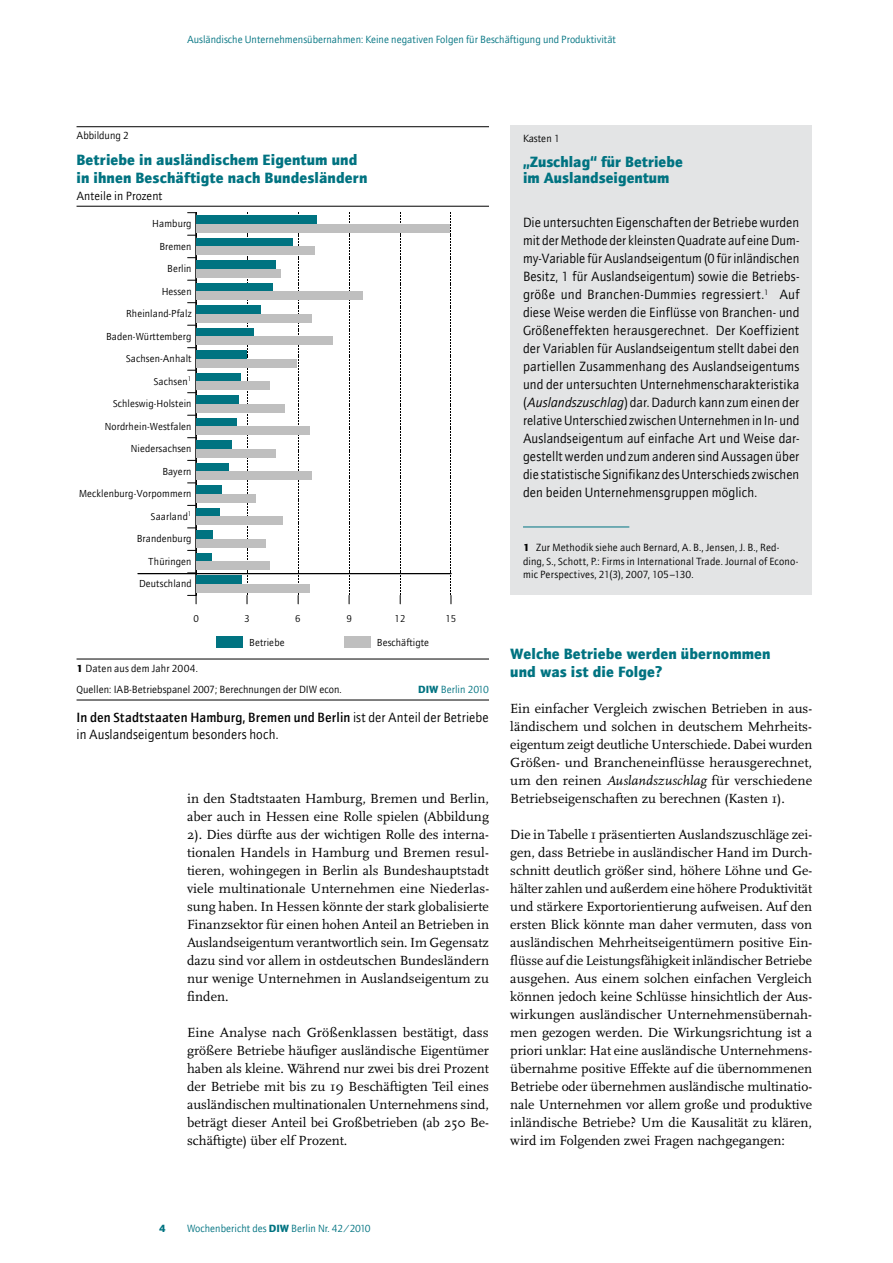
<style>
.page{position:relative;width:893px;height:1263px;background:#fff}
.page>*{position:absolute;margin:0;border:0;box-sizing:border-box;transform-origin:0 0}
.t1{font:900 15px/18px "AT Quay Sans";letter-spacing:.005em;color:#007381}
.t2{font:13.8px/18px "Scala";color:#000;text-align:justify}
.t3{font:13.5px/18px "AT Quay Sans";letter-spacing:.005em;color:#000}
.t4{font:12px "AT Quay Sans";color:#000}
.t5{font:10.5px/13.5px "AT Quay Sans";letter-spacing:.005em;color:#000}
.t6{font:10.5px "AT Quay Sans";color:#007381}
.t7{font:900 10.5px "AT Quay Sans";color:#007381}
.t8{font:10.2px "AT Quay Sans";letter-spacing:.005em;color:#000}
.t9{font:10.2px "Quay Sans ITC Std";color:#000}
.s1{font-weight:900}
.s2{font-weight:500}
.s3{font-style:italic}
</style>
<div class="page">
<hr style="left:77px;top:126px;width:412px;height:1px;background:#000">
<hr style="left:77px;top:206px;width:412px;height:1px;background:#000">
<hr style="left:77px;top:659px;width:412px;height:1px;background:#000">
<hr style="left:77px;top:700px;width:412px;height:1px;background:#000">
<svg style="left:247px;top:213px;width:1px;height:391px"></svg>
<svg style="left:298px;top:213px;width:1px;height:391px"></svg>
<svg style="left:349px;top:213px;width:1px;height:391px"></svg>
<svg style="left:400px;top:213px;width:1px;height:391px"></svg>
<svg style="left:187px;top:212px;width:10px;height:392px"></svg>
<div style="left:196px;top:216px;width:121px;height:8px;background:#007381"></div>
<div style="left:196px;top:238px;width:97px;height:8px;background:#007381"></div>
<div style="left:196px;top:261px;width:80px;height:8px;background:#007381"></div>
<div style="left:196px;top:283px;width:77px;height:8px;background:#007381"></div>
<div style="left:196px;top:306px;width:65px;height:8px;background:#007381"></div>
<div style="left:196px;top:328px;width:58px;height:8px;background:#007381"></div>
<div style="left:196px;top:351px;width:51px;height:8px;background:#007381"></div>
<div style="left:196px;top:373px;width:44px;height:8px;background:#007381"></div>
<div style="left:196px;top:396px;width:43px;height:8px;background:#007381"></div>
<div style="left:196px;top:418px;width:41px;height:8px;background:#007381"></div>
<div style="left:196px;top:441px;width:36px;height:8px;background:#007381"></div>
<div style="left:196px;top:463px;width:32px;height:8px;background:#007381"></div>
<div style="left:196px;top:486px;width:26px;height:8px;background:#007381"></div>
<div style="left:196px;top:508px;width:24px;height:8px;background:#007381"></div>
<div style="left:196px;top:531px;width:17px;height:8px;background:#007381"></div>
<div style="left:196px;top:553px;width:15px;height:8px;background:#007381"></div>
<div style="left:196px;top:576px;width:46px;height:8px;background:#007381"></div>
<div style="left:196px;top:224px;width:253px;height:8px;background:#bfbfbf"></div>
<div style="left:196px;top:246px;width:119px;height:9px;background:#bfbfbf"></div>
<div style="left:196px;top:269px;width:85px;height:8px;background:#bfbfbf"></div>
<div style="left:196px;top:291px;width:167px;height:9px;background:#bfbfbf"></div>
<div style="left:196px;top:314px;width:116px;height:8px;background:#bfbfbf"></div>
<div style="left:196px;top:336px;width:136px;height:9px;background:#bfbfbf"></div>
<div style="left:196px;top:359px;width:100px;height:8px;background:#bfbfbf"></div>
<div style="left:196px;top:381px;width:73px;height:9px;background:#bfbfbf"></div>
<div style="left:196px;top:404px;width:88px;height:8px;background:#bfbfbf"></div>
<div style="left:196px;top:426px;width:114px;height:9px;background:#bfbfbf"></div>
<div style="left:196px;top:449px;width:80px;height:8px;background:#bfbfbf"></div>
<div style="left:196px;top:471px;width:116px;height:9px;background:#bfbfbf"></div>
<div style="left:196px;top:494px;width:60px;height:8px;background:#bfbfbf"></div>
<div style="left:196px;top:516px;width:87px;height:9px;background:#bfbfbf"></div>
<div style="left:196px;top:539px;width:70px;height:8px;background:#bfbfbf"></div>
<div style="left:196px;top:561px;width:73px;height:9px;background:#bfbfbf"></div>
<div style="left:196px;top:584px;width:114px;height:8px;background:#bfbfbf"></div>
<div style="left:344px;top:636px;width:26px;height:12px;background:#bfbfbf"></div>
<div style="left:216px;top:636px;width:27px;height:12px;background:#007381"></div>
<hr style="left:138px;top:573px;width:313px;height:1px;background:#000">
<div style="left:510px;top:125px;width:302px;height:470px;background:#e3e4e5"></div>
<hr style="left:523px;top:527px;width:106px;height:1px;background:#007381">
<p class="t6" style="left:187px;top:33px;width:430px">Ausländische Unternehmensübernahmen: Keine negativen Folgen für Beschäftigung und Produktivität</p>
<p class="t5" style="left:77px;top:128px;width:54px">Abbildung 2</p>
<p class="t1" style="left:77px;top:151px;width:292px">Betriebe in ausländischem Eigentum und in ihnen Beschäftigte nach Bundesländern</p>
<p class="t4" style="left:77px;top:188px;width:88px">Anteile in Prozent</p>
<p class="t8" style="left:152px;top:218px;width:41px">Hamburg</p>
<p class="t8" style="left:159px;top:240px;width:34px">Bremen</p>
<p class="t8" style="left:167px;top:263px;width:26px">Berlin</p>
<p class="t8" style="left:162px;top:285px;width:31px">Hessen</p>
<p class="t8" style="left:126px;top:308px;width:67px">Rheinland-Pfalz</p>
<p class="t8" style="left:106px;top:330px;width:87px">Baden-Württemberg</p>
<p class="t8" style="left:126px;top:353px;width:67px">Sachsen-Anhalt</p>
<p class="t8" style="left:154px;top:375px;width:40px">Sachsen<sup>1</sup></p>
<p class="t8" style="left:113px;top:398px;width:80px">Schleswig-Holstein</p>
<p class="t8" style="left:105px;top:420px;width:88px">Nordrhein-Westfalen</p>
<p class="t8" style="left:131px;top:443px;width:62px">Niedersachsen</p>
<p class="t8" style="left:162px;top:465px;width:31px">Bayern</p>
<p class="t8" style="left:79px;top:488px;width:114px">Mecklenburg-Vorpommern</p>
<p class="t8" style="left:151px;top:510px;width:42px">Saarland<sup>1</sup></p>
<p class="t8" style="left:137px;top:533px;width:56px">Brandenburg</p>
<p class="t8" style="left:148px;top:555px;width:45px">Thüringen</p>
<p class="t8" style="left:139px;top:578px;width:54px">Deutschland</p>
<p class="t9" style="left:193px;top:613px;width:7px">0</p>
<p class="t9" style="left:244px;top:613px;width:7px">3</p>
<p class="t9" style="left:295px;top:613px;width:7px">6</p>
<p class="t9" style="left:346px;top:613px;width:7px">9</p>
<p class="t9" style="left:395px;top:613px;width:13px">12</p>
<p class="t9" style="left:445px;top:613px;width:13px">15</p>
<p class="t8" style="left:249px;top:637px;width:37px">Betriebe</p>
<p class="t8" style="left:377px;top:637px;width:54px">Beschäftigte</p>
<p class="t5" style="left:77px;top:658px;width:267px;line-height:21.1px"><span class="s1">1</span> Daten aus dem Jahr 2004.<br>Quellen: IAB-Betriebspanel 2007; Berechnungen der DIW econ.</p>
<p class="t6" style="left:418px;top:684px;width:72px"><span class="s1">DIW</span> Berlin 2010</p>
<p class="t3" style="left:77px;top:710px;width:414px;line-height:16.2px"><span class="s2">In den Stadtstaaten Hamburg, Bremen und Berlin</span> ist der Anteil der Betriebe in Auslandseigentum besonders hoch.</p>
<p class="t2" style="left:187px;top:790px;width:304px">in den Stadtstaaten Hamburg, Bremen und Berlin, aber auch in Hessen eine Rolle spielen (Abbildung 2). Dies dürfte aus der wichtigen Rolle des interna&shy;tionalen Handels in Hamburg und Bremen resul&shy;tieren, wohingegen in Berlin als Bundeshauptstadt viele multinationale Unternehmen eine Niederlas&shy;sung haben. In Hessen könnte der stark globalisierte Finanzsektor für einen hohen Anteil an Betrieben in Auslandseigentum verantwortlich sein. Im Gegensatz dazu sind vor allem in ostdeutschen Bundesländern nur wenige Unternehmen in Auslandseigentum zu finden.</p>
<p class="t2" style="left:187px;top:1024px;width:303px">Eine Analyse nach Größenklassen bestätigt, dass größere Betriebe häufiger ausländische Eigentümer haben als kleine. Während nur zwei bis drei Prozent der Betriebe mit bis zu 19 Beschäftigten Teil eines ausländischen multinationalen Unternehmens sind, beträgt dieser Anteil bei Großbetrieben (ab 250 Be&shy;schäftigte) über elf Prozent.</p>
<p class="t5" style="left:523px;top:131px;width:38px">Kasten 1</p>
<p class="t1" style="left:523px;top:153px;width:161px;line-height:16.5px">„Zuschlag“ für Betriebe im Auslandseigentum</p>
<p class="t3" style="left:523px;top:213px;width:278px;text-align:justify">Die untersuchten Eigenschaften der Betriebe wurden mit der Methode der kleinsten Quadrate auf eine Dum&shy;my-Variable für Auslandseigentum (0 für inländischen Besitz, 1 für Auslandseigentum) sowie die Betriebs&shy;größe und Branchen-Dummies regressiert.<sup>1</sup> Auf diese Weise werden die Einflüsse von Branchen- und Größeneffekten herausgerechnet. Der Koeffizient der Variablen für Auslandseigentum stellt dabei den partiellen Zusammenhang des Auslandseigentums und der untersuchten Unternehmenscharakteristika (<span class="s3">Auslandszuschlag</span>) dar. Dadurch kann zum einen der relative Unterschied zwischen Unternehmen in In- und Auslandseigentum auf einfache Art und Weise dar&shy;gestellt werden und zum anderen sind Aussagen über die statistische Signifikanz des Unterschieds zwischen den beiden Unternehmensgruppen möglich.</p>
<p class="t5" style="left:523px;top:541px;width:277px"><span class="s1">1</span> Zur Methodik siehe auch Bernard, A. B., Jensen, J. B., Red&shy;ding, S., Schott, P.: Firms in International Trade. Journal of Econo&shy;mic Perspectives, 21(3), 2007, 105–130.</p>
<p class="t1" style="left:510px;top:645px;width:262px">Welche Betriebe werden übernommen und was ist die Folge?</p>
<p class="t2" style="left:510px;top:700px;width:304px">Ein einfacher Vergleich zwischen Betrieben in aus&shy;ländischem und solchen in deutschem Mehrheits&shy;eigentum zeigt deutliche Unterschiede. Dabei wurden Größen- und Brancheneinflüsse herausgerechnet, um den reinen <span class="s3">Auslandszuschlag</span> für verschiedene Betriebseigenschaften zu berechnen (Kasten 1).</p>
<p class="t2" style="left:510px;top:826px;width:304px">Die in Tabelle 1 präsentierten Auslandszuschläge zei&shy;gen, dass Betriebe in ausländischer Hand im Durch&shy;schnitt deutlich größer sind, höhere Löhne und Ge&shy;hälter zahlen und außerdem eine höhere Produktivität und stärkere Exportorientierung aufweisen. Auf den ersten Blick könnte man daher vermuten, dass von ausländischen Mehrheitseigentümern positive Ein&shy;flüsse auf die Leistungsfähigkeit inländischer Betriebe ausgehen. Aus einem solchen einfachen Vergleich können jedoch keine Schlüsse hinsichtlich der Aus&shy;wirkungen ausländischer Unternehmensübernah&shy;men gezogen werden. Die Wirkungsrichtung ist a priori unklar: Hat eine ausländische Unternehmens&shy;übernahme positive Effekte auf die übernommenen Betriebe oder übernehmen ausländische multinatio&shy;nale Unternehmen vor allem große und produktive inländische Betriebe? Um die Kausalität zu klären, wird im Folgenden zwei Fragen nachgegangen:</p>
<p class="t7" style="left:159px;top:1222px;width:8px">4</p>
<p class="t6" style="left:187px;top:1222px;width:185px">Wochenbericht des <span class="s1">DIW</span> Berlin Nr. 42/2010</p>
</div>
